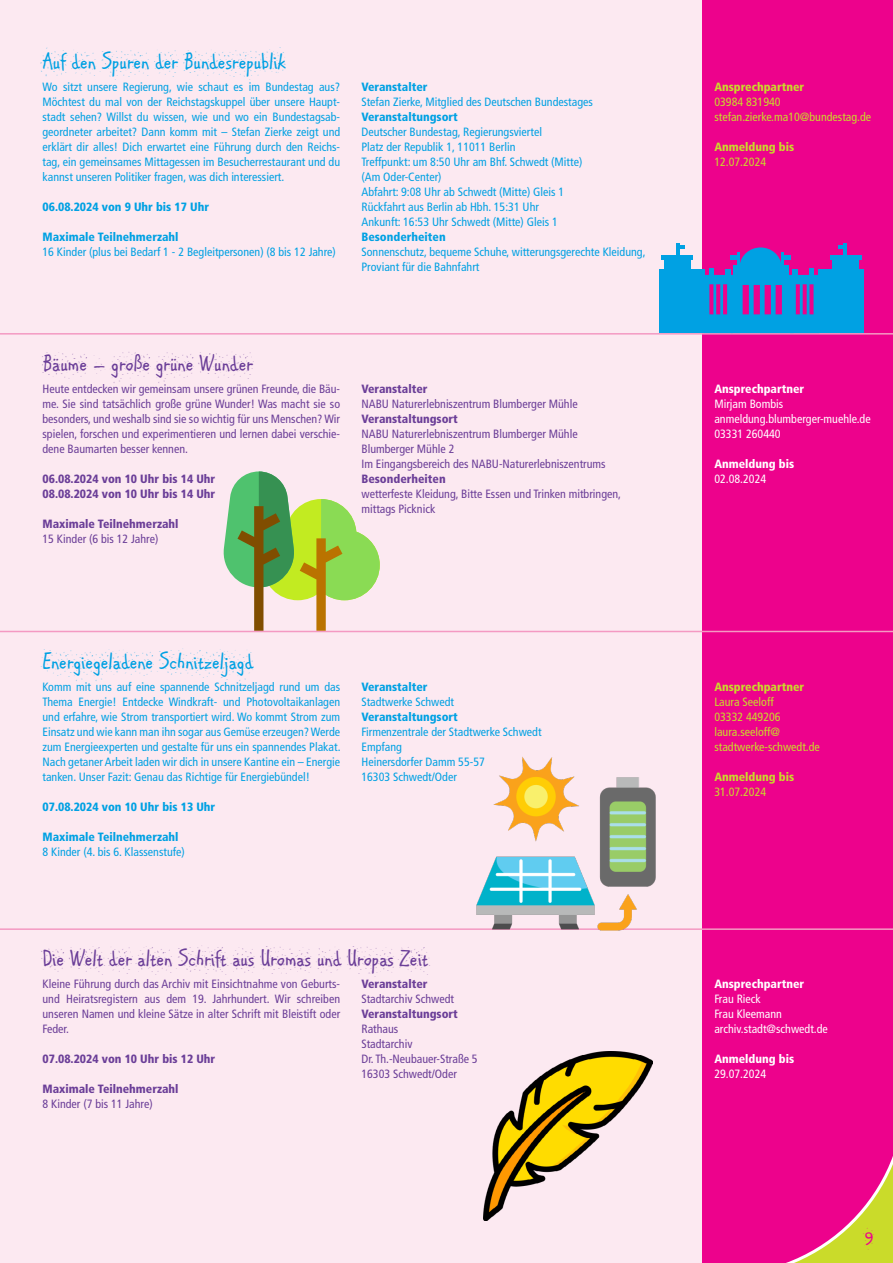
<style>
.page{position:relative;width:893px;height:1263px;background:#fff}
.page>*{position:absolute;margin:0;border:0;box-sizing:border-box;transform-origin:0 0}
.t1{font:24px "ARCARTER";color:#6b3e98}
.t2{font:24px "ARCARTER";color:#00a1e3}
.t3{font:22.5px "ARCARTER";color:#ed028c}
.t4{font:condensed 12px/15px "Frutiger LT Std";color:#00a1e3}
.t5{font:condensed 12px/15px "Frutiger LT Std";color:#6b3e98}
.t6{font:900 condensed 12px/15px "Frutiger LT Std";color:#6b3e98}
.t7{font:900 condensed 12px "Frutiger LT Std";color:#00a1e3}
.t8{font:condensed 12px/15px "Frutiger LT Std";color:#cadb2a}
.t9{font:condensed 12px/15px "Frutiger LT Std";color:#fff}
.t10{font:900 condensed 12px "Frutiger LT Std";color:#cadb2a}
.t11{font:900 condensed 12px "Frutiger LT Std";color:#fff}
</style>
<div class="page">
<div style="left:702px;top:0;width:191px;height:1263px;background:#ed028c"></div>
<svg style="left:786px;top:1156px;width:107px;height:107px"></svg>
<div style="left:0;top:0;width:702px;height:1263px;background:#fce9f1"></div>
<hr style="left:0;top:333px;width:893px;height:2px;background:#f499c2">
<hr style="left:0;top:631px;width:893px;height:1px;background:#f499c2">
<hr style="left:0;top:928px;width:893px;height:2px;background:#f499c2">
<img style="left:483px;top:1051px;width:170px;height:169px">
<div style="left:659px;top:269px;width:46px;height:64px;background:#00a1e3"></div>
<div style="left:664px;top:259px;width:26px;height:16px;background:#00a1e3"></div>
<div style="left:661px;top:255px;width:32px;height:5px;background:#00a1e3"></div>
<svg style="left:676px;top:243px;width:8px;height:12px"></svg>
<div style="left:818px;top:269px;width:46px;height:64px;background:#00a1e3"></div>
<div style="left:832px;top:259px;width:27px;height:16px;background:#00a1e3"></div>
<div style="left:830px;top:255px;width:32px;height:5px;background:#00a1e3"></div>
<hr style="left:843px;top:243px;width:4px;height:13px;background:#00a1e3">
<svg style="left:838px;top:245px;width:5px;height:4px"></svg>
<svg style="left:705px;top:247px;width:113px;height:86px"></svg>
<svg style="left:221px;top:471px;width:159px;height:160px"></svg>
<img style="left:464px;top:756px;width:202px;height:175px">
<h1 class="t2" style="left:43px;top:47px;width:245px">AUF DEN SPUREN DER BUNDESREPUBLIK</h1>
<p class="t4" style="left:43px;top:79px;width:299px;text-align:justify">Wo sitzt unsere Regierung, wie schaut es im Bundestag aus?<br>Möchtest du mal von der Reichstagskuppel über unsere Haupt&shy;stadt sehen? Willst du wissen, wie und wo ein Bundestagsab&shy;geordneter arbeitet? Dann komm mit – Stefan Zierke zeigt und erklärt dir alles! Dich erwartet eine Führung durch den Reichs&shy;tag, ein gemeinsames Mittagessen im Besucherrestaurant und du kannst unseren Politiker fragen, was dich interessiert.</p>
<p class="t7" style="left:43px;top:200px;width:168px">06.08.2024 von 9 Uhr bis 17 Uhr</p>
<p class="t7" style="left:43px;top:230px;width:138px">Maximale Teilnehmerzahl</p>
<p class="t4" style="left:43px;top:244px;width:295px">16 Kinder (plus bei Bedarf 1 - 2 Begleitpersonen) (8 bis 12 Jahre)</p>
<p class="t7" style="left:361px;top:80px;width:68px">Veranstalter</p>
<p class="t4" style="left:361px;top:94px;width:233px">Stefan Zierke, Mitglied des Deutschen Bundestages</p>
<p class="t7" style="left:361px;top:110px;width:98px">Veranstaltungsort</p>
<p class="t4" style="left:361px;top:124px;width:222px">Deutscher Bundestag, Regierungsviertel<br>Platz der Republik 1, 11011 Berlin<br>Treffpunkt: um 8:50 Uhr am Bhf. Schwedt (Mitte) (Am Oder-Center)<br>Abfahrt: 9:08 Uhr ab Schwedt (Mitte) Gleis 1<br>Rückfahrt aus Berlin ab Hbh. 15:31 Uhr<br>Ankunft: 16:53 Uhr Schwedt (Mitte) Gleis 1</p>
<p class="t7" style="left:361px;top:230px;width:86px">Besonderheiten</p>
<p class="t4" style="left:361px;top:244px;width:286px">Sonnenschutz, bequeme Schuhe, witterungsgerechte Kleidung,<br>Proviant für die Bahnfahrt</p>
<h1 class="t1" style="left:43px;top:349px;width:212px">BÄUME – GROßE GRÜNE WUNDER</h1>
<p class="t5" style="left:43px;top:381px;width:299px;text-align:justify">Heute entdecken wir gemeinsam unsere grünen Freunde, die Bäu&shy;me. Sie sind tatsächlich große grüne Wunder! Was macht sie so besonders, und weshalb sind sie so wichtig für uns Menschen? Wir spielen, forschen und experimentieren und lernen dabei verschie&shy;dene Baumarten besser kennen.</p>
<p class="t6" style="left:43px;top:471px;width:174px">06.08.2024 von 10 Uhr bis 14 Uhr<br>08.08.2024 von 10 Uhr bis 14 Uhr</p>
<p class="t6" style="left:43px;top:516px;width:138px">Maximale Teilnehmerzahl</p>
<p class="t5" style="left:43px;top:531px;width:117px">15 Kinder (6 bis 12 Jahre)</p>
<p class="t6" style="left:361px;top:381px;width:68px">Veranstalter</p>
<p class="t5" style="left:361px;top:396px;width:218px">NABU Naturerlebniszentrum Blumberger Mühle</p>
<p class="t6" style="left:361px;top:411px;width:98px">Veranstaltungsort</p>
<p class="t5" style="left:361px;top:426px;width:246px">NABU Naturerlebniszentrum Blumberger Mühle<br>Blumberger Mühle 2<br>Im Eingangsbereich des NABU-Naturerlebniszentrums</p>
<p class="t6" style="left:361px;top:471px;width:86px">Besonderheiten</p>
<p class="t5" style="left:361px;top:486px;width:261px">wetterfeste Kleidung, Bitte Essen und Trinken mitbringen, mittags Picknick</p>
<h1 class="t2" style="left:43px;top:646px;width:212px">ENERGIEGELADENE SCHNITZELJAGD</h1>
<p class="t4" style="left:43px;top:679px;width:300px;text-align:justify">Komm mit uns auf eine spannende Schnitzeljagd rund um das Thema Energie! Entdecke Windkraft- und Photovoltaikanlagen und erfahre, wie Strom transportiert wird. Wo kommt Strom zum Einsatz und wie kann man ihn sogar aus Gemüse erzeugen? Werde zum Energieexperten und gestalte für uns ein spannendes Plakat.<br>Nach getaner Arbeit laden wir dich in unsere Kantine ein – Energie tanken. Unser Fazit: Genau das Richtige für Energiebündel!</p>
<p class="t7" style="left:43px;top:799px;width:174px">07.08.2024 von 10 Uhr bis 13 Uhr</p>
<p class="t7" style="left:43px;top:829px;width:138px">Maximale Teilnehmerzahl</p>
<p class="t4" style="left:43px;top:844px;width:144px">8 Kinder (4. bis 6. Klassenstufe)</p>
<p class="t7" style="left:361px;top:679px;width:68px">Veranstalter</p>
<p class="t4" style="left:361px;top:694px;width:94px">Stadtwerke Schwedt</p>
<p class="t7" style="left:361px;top:709px;width:98px">Veranstaltungsort</p>
<p class="t4" style="left:361px;top:724px;width:182px">Firmenzentrale der Stadtwerke Schwedt<br>Empfang<br>Heinersdorfer Damm 55-57<br>16303 Schwedt/Oder</p>
<h1 class="t1" style="left:43px;top:944px;width:387px">DIE WELT DER ALTEN SCHRIFT AUS UROMAS UND UROPAS ZEIT</h1>
<p class="t6" style="left:361px;top:976px;width:68px">Veranstalter</p>
<p class="t5" style="left:361px;top:992px;width:94px">Stadtarchiv Schwedt</p>
<p class="t6" style="left:361px;top:1006px;width:98px">Veranstaltungsort</p>
<p class="t5" style="left:361px;top:1022px;width:118px">Rathaus<br>Stadtarchiv<br>Dr. Th.-Neubauer-Straße 5<br>16303 Schwedt/Oder</p>
<p class="t5" style="left:43px;top:977px;width:299px;text-align:justify">Kleine Führung durch das Archiv mit Einsichtnahme von Geburts&shy;und Heiratsregistern aus dem 19. Jahrhundert. Wir schreiben unseren Namen und kleine Sätze in alter Schrift mit Bleistift oder Feder.</p>
<p class="t6" style="left:43px;top:1051px;width:174px">07.08.2024 von 10 Uhr bis 12 Uhr</p>
<p class="t6" style="left:43px;top:1081px;width:138px">Maximale Teilnehmerzahl</p>
<p class="t5" style="left:43px;top:1097px;width:112px">8 Kinder (7 bis 11 Jahre)</p>
<p class="t10" style="left:714px;top:80px;width:91px">Ansprechpartner</p>
<p class="t8" style="left:714px;top:94px;width:158px">03984 831940 stefan.zierke.ma10@bundestag.de</p>
<p class="t10" style="left:714px;top:140px;width:81px">Anmeldung bis</p>
<p class="t8" style="left:714px;top:154px;width:53px">12.07.2024</p>
<p class="t11" style="left:714px;top:381px;width:91px">Ansprechpartner</p>
<p class="t9" style="left:714px;top:396px;width:158px">Mirjam Bombis anmeldung.blumberger-muehle.de<br>03331 260440</p>
<p class="t11" style="left:714px;top:456px;width:81px">Anmeldung bis</p>
<p class="t9" style="left:714px;top:471px;width:53px">02.08.2024</p>
<p class="t10" style="left:714px;top:679px;width:91px">Ansprechpartner</p>
<p class="t8" style="left:714px;top:694px;width:107px">Laura Seeloff<br>03332 449206 laura.seeloff@ stadtwerke-schwedt.de</p>
<p class="t10" style="left:714px;top:769px;width:81px">Anmeldung bis</p>
<p class="t8" style="left:714px;top:784px;width:53px">31.07.2024</p>
<p class="t11" style="left:714px;top:977px;width:91px">Ansprechpartner</p>
<p class="t9" style="left:714px;top:992px;width:115px">Frau Rieck<br>Frau Kleemann archiv.stadt@schwedt.de</p>
<p class="t11" style="left:714px;top:1052px;width:81px">Anmeldung bis</p>
<p class="t9" style="left:714px;top:1067px;width:53px">29.07.2024</p>
<h2 class="t3" style="left:865px;top:1225px;width:10px">9</h2>
</div>
